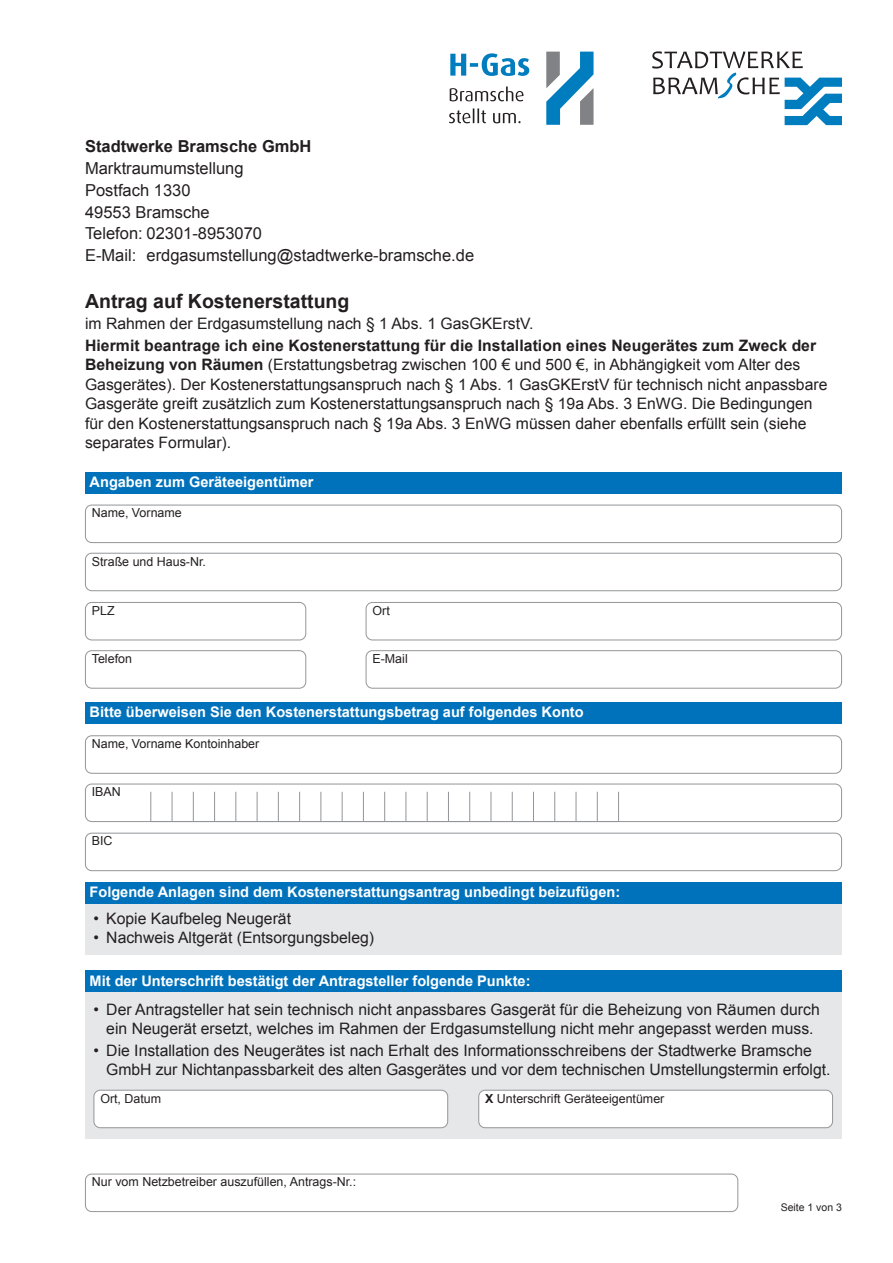
<style>
.page{position:relative;width:893px;height:1263px;background:#fff}
.page>*{position:absolute;margin:0;border:0;box-sizing:border-box;transform-origin:0 0}
.t1{font:700 19.5px "Arial";color:#231f20}
.t2{font:16.5px/21.8px "Arial";color:#231f20}
.t3{font:700 16.5px "Arial";color:#231f20}
.t4{font:15.75px/19.5px "Arial";color:#231f20}
.t5{font:700 14.55px "Arial";color:#fff}
.t6{font:12.45px "Arial";color:#231f20}
.t7{font:10.5px "Arial";color:#231f20}
.s1{font-weight:700}
</style>
<div class="page">
<div style="left:85px;top:472px;width:757px;height:21px;background:#0072bc"></div>
<div style="left:85px;top:505px;width:757px;height:38px;border:1px solid #939598;border-radius:6px"></div>
<div style="left:85px;top:553px;width:757px;height:38px;border:1px solid #939598;border-radius:6px"></div>
<div style="left:85px;top:602px;width:221px;height:38px;border:1px solid #939598;border-radius:6px"></div>
<div style="left:366px;top:602px;width:476px;height:38px;border:1px solid #939598;border-radius:6px"></div>
<div style="left:85px;top:650px;width:221px;height:38px;border:1px solid #939598;border-radius:6px"></div>
<div style="left:366px;top:650px;width:476px;height:38px;border:1px solid #939598;border-radius:6px"></div>
<div style="left:85px;top:703px;width:757px;height:21px;background:#0072bc"></div>
<div style="left:85px;top:735px;width:757px;height:39px;border:1px solid #939598;border-radius:6px"></div>
<div style="left:85px;top:833px;width:757px;height:38px;border:1px solid #939598;border-radius:6px"></div>
<div style="left:85px;top:990px;width:757px;height:149px;background:#e6e7e9"></div>
<div style="left:85px;top:971px;width:757px;height:21px;background:#0072bc"></div>
<div style="left:94px;top:1090px;width:354px;height:38px;background:#fff;border-radius:6px"></div>
<div style="left:94px;top:1090px;width:354px;height:38px;border:1px solid #939598;border-radius:6px"></div>
<div style="left:479px;top:1090px;width:353px;height:38px;background:#fff;border-radius:6px"></div>
<div style="left:478px;top:1090px;width:355px;height:38px;border:1px solid #939598;border-radius:6px"></div>
<div style="left:85px;top:1174px;width:653px;height:38px;border:1px solid #939598;border-radius:6px"></div>
<div style="left:85px;top:784px;width:757px;height:38px;border:1px solid #939598;border-radius:6px"></div>
<svg style="left:150px;top:792px;width:469px;height:30px"></svg>
<div style="left:85px;top:902px;width:757px;height:53px;background:#e6e7e9"></div>
<div style="left:85px;top:882px;width:757px;height:21px;background:#0072bc"></div>
<svg style="left:652px;top:51px;width:190px;height:74px"></svg>
<svg style="left:449px;top:51px;width:145px;height:74px"></svg>
<p class="t3" style="left:85px;top:136px;width:228px">Stadtwerke Bramsche GmbH</p>
<p class="t2" style="left:85px;top:158px;width:391px">Marktraumumstellung<br>Postfach 1330<br>49553 Bramsche<br>Telefon: 02301-8953070<br>E-Mail: erdgasumstellung@stadtwerke-bramsche.de</p>
<p class="t1" style="left:85px;top:288px;width:266px">Antrag auf Kostenerstattung</p>
<p class="t4" style="left:85px;top:314px;width:450px">im Rahmen der Erdgasumstellung nach § 1 Abs. 1 GasGKErstV.</p>
<p class="t4" style="left:85px;top:336px;width:744px"><span class="s1">Hiermit beantrage ich eine Kostenerstattung für die Installation eines Neugerätes zum Zweck der Beheizung von Räumen</span> (Erstattungsbetrag zwischen 100 € und 500 €, in Abhängigkeit vom Alter des Gasgerätes). Der Kostenerstattungsanspruch nach § 1 Abs. 1 GasGKErstV für technisch nicht anpassbare Gasgeräte greift zusätzlich zum Kostenerstattungsanspruch nach § 19a Abs. 3 EnWG. Die Bedingungen für den Kostenerstattungsanspruch nach § 19a Abs. 3 EnWG müssen daher ebenfalls erfüllt sein (siehe separates Formular).</p>
<p class="t5" style="left:90px;top:472px;width:225px">Angaben zum Geräteeigentümer</p>
<p class="t6" style="left:92px;top:505px;width:91px">Name, Vorname</p>
<p class="t6" style="left:92px;top:553px;width:116px">Straße und Haus-Nr.</p>
<p class="t6" style="left:92px;top:602px;width:24px">PLZ</p>
<p class="t6" style="left:372px;top:602px;width:19px">Ort</p>
<p class="t6" style="left:92px;top:650px;width:42px">Telefon</p>
<p class="t6" style="left:372px;top:650px;width:37px">E-Mail</p>
<p class="t5" style="left:90px;top:703px;width:495px">Bitte überweisen Sie den Kostenerstattungsbetrag auf folgendes Konto</p>
<p class="t6" style="left:92px;top:735px;width:169px">Name, Vorname Kontoinhaber</p>
<p class="t6" style="left:92px;top:784px;width:31px">IBAN</p>
<p class="t6" style="left:92px;top:833px;width:22px">BIC</p>
<p class="t5" style="left:90px;top:882px;width:532px">Folgende Anlagen sind dem Kostenerstattungsantrag unbedingt beizufügen:</p>
<p class="t4" style="left:94px;top:909px;width:199px">• Kopie Kaufbeleg Neugerät</p>
<p class="t4" style="left:94px;top:928px;width:282px">• Nachweis Altgerät (Entsorgungsbeleg)</p>
<p class="t5" style="left:90px;top:971px;width:442px">Mit der Unterschrift bestätigt der Antragsteller folgende Punkte:</p>
<p class="t4" style="left:94px;top:999px;width:728px;text-align:center">• Der Antragsteller hat sein technisch nicht anpassbares Gasgerät für die Beheizung von Räumen durch ein Neugerät ersetzt, welches im Rahmen der Erdgasumstellung nicht mehr angepasst werden muss.</p>
<p class="t4" style="left:106px;top:1041px;width:726px;text-indent:-13px">• Die Installation des Neugerätes ist nach Erhalt des Informationsschreibens der Stadtwerke Bramsche<br>GmbH zur Nichtanpassbarkeit des alten Gasgerätes und vor dem technischen Umstellungstermin erfolgt.</p>
<p class="t6" style="left:100px;top:1090px;width:62px">Ort, Datum</p>
<p class="t6" style="left:485px;top:1090px;width:181px"><span class="s1">X</span> Unterschrift Geräteeigentümer</p>
<p class="t6" style="left:92px;top:1174px;width:266px">Nur vom Netzbetreiber auszufüllen, Antrags-Nr.:</p>
<p class="t7" style="left:781px;top:1200px;width:63px">Seite 1 von 3</p>
</div>
